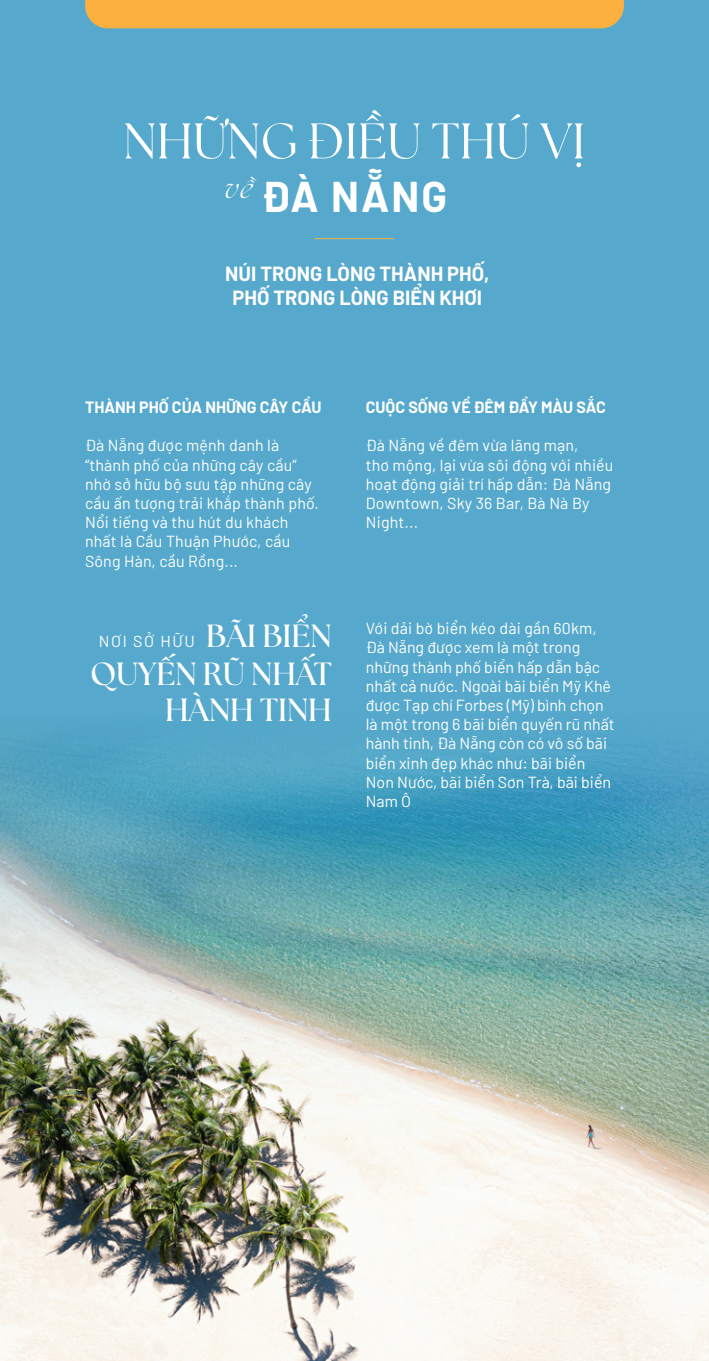
<style>
.page{position:relative;width:709px;height:1361px;background:#56a9cc}
.page>*{position:absolute;margin:0;border:0;box-sizing:border-box;transform-origin:0 0}
.Title_14_Black{font:50px "SVN The Seasons Regular";color:#fff}
.TITLE_White_14{font:700 42px "Barlow";letter-spacing:.05em;color:#fff}
.Title_14_Black-2{font:32px "SVN The Seasons Bold";color:#fff}
.Bold_8{font:32px "SVN The Seasons Bold";color:#fff}
.TITLE_White_14-2{font:italic 28px "SVN The Seasons Light";color:#fff}
.TITLE_White_14-3{font:700 20px "Barlow";color:#fff}
.Body_8{font:16px/19.2px "Barlow";letter-spacing:.01em;color:#fff}
.Body_8_WHITE{font:16px/19.2px "Barlow";color:#fff}
.Bold_8-2{font:700 16px "Barlow";color:#fff}
.Bold_8-3{font:16px "Barlow";letter-spacing:.1em;color:#fff}
.s1{font-family:"SVN The Seasons Bold";font-size:32px}
</style>
<div class="page">
<img style="left:0;top:733px;width:709px;height:628px">
<div style="left:85px;top:0;width:539px;height:28px;background:#fbb03f"></div>
<hr style="left:314px;top:238px;width:80px;height:1px;background:#fbb03f">
<p class="Title_14_Black" style="left:123px;top:106px;width:464px">NHỮNG ĐIỀU THÚ VỊ</p>
<p class="TITLE_White_14" style="left:262px;top:166px;width:187px">ĐÀ NẴNG</p>
<p class="TITLE_White_14-2" style="left:224px;top:167px;width:30px">về</p>
<p class="TITLE_White_14-3" style="left:225px;top:259px;width:266px">NÚI TRONG LÒNG THÀNH PHỐ,</p>
<p class="TITLE_White_14-3" style="left:232px;top:283px;width:251px">PHỐ TRONG LÒNG BIỂN KHƠI</p>
<p class="Bold_8-2" style="left:85px;top:395px;width:238px">THÀNH PHỐ CỦA NHỮNG CÂY CẦU</p>
<p class="Body_8" style="left:85px;top:435px;width:235px">Đà Nẵng được mệnh danh là “thành phố của những cây cầu” nhờ sở hữu bộ sưu tập những cây cầu ấn tượng trải khắp thành phố.<br>Nổi tiếng và thu hút du khách nhất là Cầu Thuận Phước, cầu<br>Sông Hàn, cầu Rồng...</p>
<p class="Bold_8-3" style="left:99px;top:629px;width:234px">NƠI SỞ HỮU <span class="s1">BÃI BIỂN</span></p>
<p class="Title_14_Black-2" style="left:90px;top:652px;width:243px">QUYẾN RŨ NHẤT</p>
<p class="Bold_8" style="left:165px;top:687px;width:168px">HÀNH TINH</p>
<p class="Bold_8-2" style="left:366px;top:395px;width:242px">CUỘC SỐNG VỀ ĐÊM ĐẦY MÀU SẮC</p>
<p class="Body_8" style="left:366px;top:435px;width:214px">Đà Nẵng về đêm vừa lãng mạn,</p>
<p class="Body_8" style="left:366px;top:454px;width:249px">thơ mộng, lại vừa sôi động với nhiều hoạt động giải trí hấp dẫn: Đà Nẵng<br>Downtown, Sky 36 Bar, Bà Nà By<br>Night...</p>
<p class="Body_8_WHITE" style="left:366px;top:617px;width:232px">Với dải bờ biển kéo dài gần 60km,</p>
<p class="Body_8_WHITE" style="left:366px;top:637px;width:250px">Đà Nẵng được xem là một trong những thành phố biển hấp dẫn bậc nhất cả nước. Ngoài bãi biển Mỹ Khê được Tạp chí Forbes (Mỹ) bình chọn là một trong 6 bãi biển quyến rũ nhất hành tinh, Đà Nẵng còn có vô số bãi biển xinh đẹp khác như: bãi biển<br>Non Nước, bãi biển Sơn Trà, bãi biển<br>Nam Ô</p>
</div>
